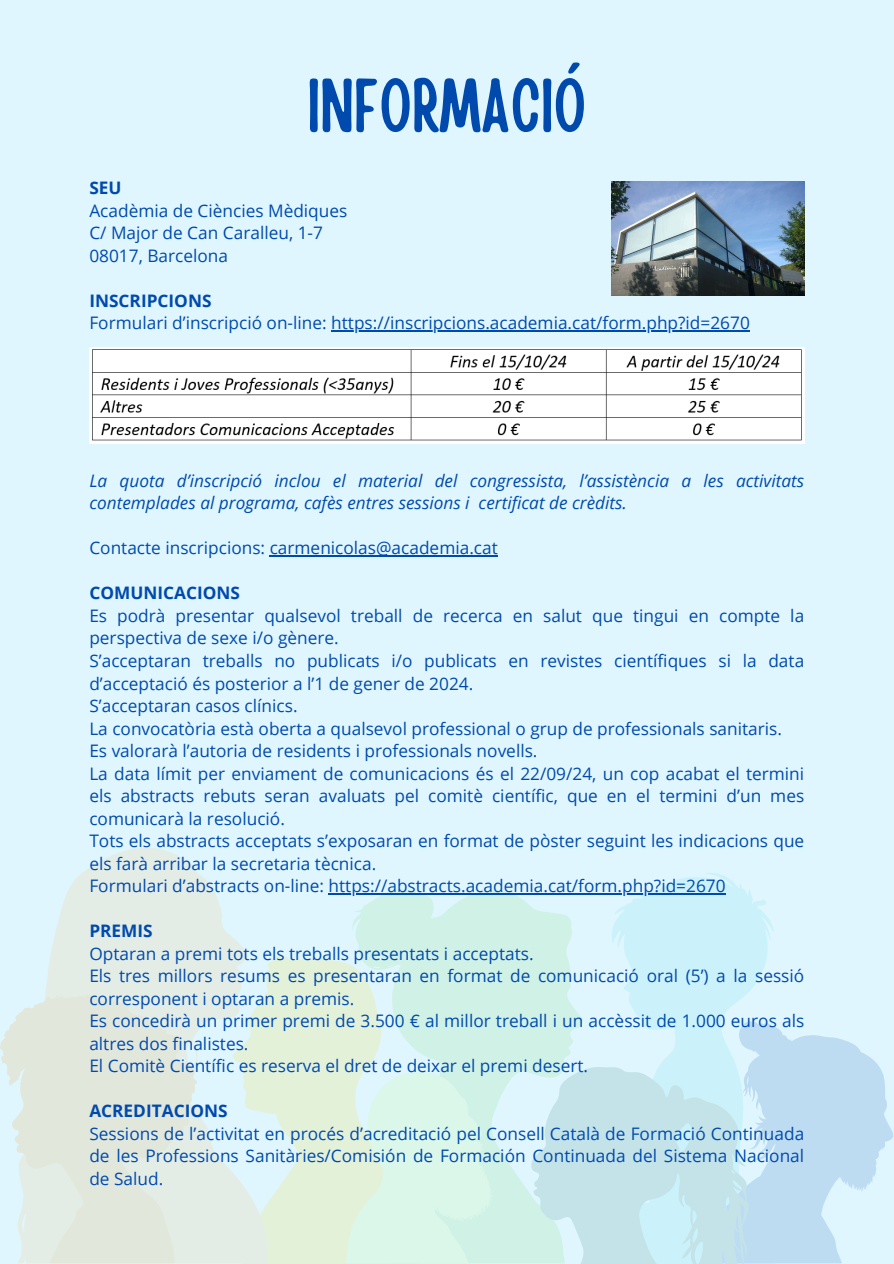
<style>
.page{position:relative;width:894px;height:1264px;background:#fff}
.page>*{position:absolute;margin:0;border:0;box-sizing:border-box;transform-origin:0 0}
.t1{font:75px "Handy Casual Condensed";color:#004aad}
.t2{font:17.25px/22.5px "Open Sans";color:#004aad}
.t3{font:italic 17.25px/22.5px "Open Sans";color:#004aad}
.t4{font:700 17.25px "Open Sans";color:#004aad}
</style>
<div class="page">
<div style="left:0;top:0;width:893px;height:1263px;background:#dff6ff"></div>
<svg style="left:270px;top:956px;width:82px;height:307px;fill:#e3f1d9"></svg>
<svg style="left:46px;top:848px;width:224px;height:415px;fill:#e3ede6"></svg>
<svg style="left:0;top:993px;width:197px;height:270px;fill:#e2e7db"></svg>
<svg style="left:352px;top:889px;width:232px;height:374px;fill:#d0f1e5"></svg>
<svg style="left:608px;top:873px;width:166px;height:193px;fill:#cbf2fb"></svg>
<svg style="left:346px;top:1066px;width:146px;height:196px"></svg>
<svg style="left:703px;top:1021px;width:190px;height:242px;fill:#bddcf2"></svg>
<svg style="left:530px;top:1066px;width:218px;height:197px"></svg>
<hr style="left:331px;top:330px;width:418px;height:1px;background:#004aad">
<hr style="left:270px;top:555px;width:106px;height:1px;background:#004aad">
<hr style="left:376px;top:555px;width:121px;height:1px;background:#004aad">
<hr style="left:328px;top:893px;width:397px;height:1px;background:#004aad">
<img style="left:89px;top:348px;width:715px;height:95px">
<img style="left:611px;top:182px;width:192px;height:113px">
<p class="t1" style="left:307px;top:56px;width:280px">INFORMACIÓ</p>
<p class="t4" style="left:89px;top:176px;width:34px">SEU</p>
<p class="t2" style="left:89px;top:199px;width:259px">Acadèmia de Ciències Mèdiques<br>C/ Major de Can Caralleu, 1-7<br>08017, Barcelona</p>
<p class="t4" style="left:89px;top:288px;width:124px">INSCRIPCIONS</p>
<p class="t2" style="left:89px;top:311px;width:661px">Formulari d’inscripció on-line: https://inscripcions.academia.cat/form.php?id=2670</p>
<p class="t3" style="left:89px;top:469px;width:716px">La quota d’inscripció inclou el material del congressista, l’assistència a les activitats contemplades al programa, cafès entres sessions i certificat de crèdits.</p>
<p class="t2" style="left:89px;top:536px;width:410px">Contacte inscripcions: carmenicolas@academia.cat</p>
<p class="t4" style="left:89px;top:581px;width:152px">COMUNICACIONS</p>
<p class="t2" style="left:89px;top:604px;width:716px">Es podrà presentar qualsevol treball de recerca en salut que tingui en compte la perspectiva de sexe i/o gènere.<br>S’acceptaran treballs no publicats i/o publicats en revistes científiques si la data d’acceptació és posterior a l’1 de gener de 2024.<br>S’acceptaran casos clínics.<br>La convocatòria està oberta a qualsevol professional o grup de professionals sanitaris.<br>Es valorarà l’autoria de residents i professionals novells.<br>La data límit per enviament de comunicacions és el 22/09/24, un cop acabat el termini els abstracts rebuts seran avaluats pel comitè científic, que en el termini d’un mes comunicarà la resolució.<br>Tots els abstracts acceptats s’exposaran en format de pòster seguint les indicacions que els farà arribar la secretaria tècnica.<br>Formulari d’abstracts on-line: https://abstracts.academia.cat/form.php?id=2670</p>
<p class="t4" style="left:89px;top:918px;width:65px">PREMIS</p>
<p class="t2" style="left:89px;top:941px;width:716px">Optaran a premi tots els treballs presentats i acceptats.<br>Els tres millors resums es presentaran en format de comunicació oral (5’) a la sessió corresponent i optaran a premis.<br>Es concedirà un primer premi de 3.500 € al millor treball i un accèssit de 1.000 euros als altres dos finalistes.<br>El Comitè Científic es reserva el dret de deixar el premi desert.</p>
<p class="t4" style="left:89px;top:1098px;width:140px">ACREDITACIONS</p>
<p class="t2" style="left:89px;top:1121px;width:716px;text-align:justify">Sessions de l’activitat en procés d’acreditació pel Consell Català de Formació Continuada de les Professions Sanitàries/Comisión de Formación Continuada del Sistema Nacional de Salud.</p>
</div>
